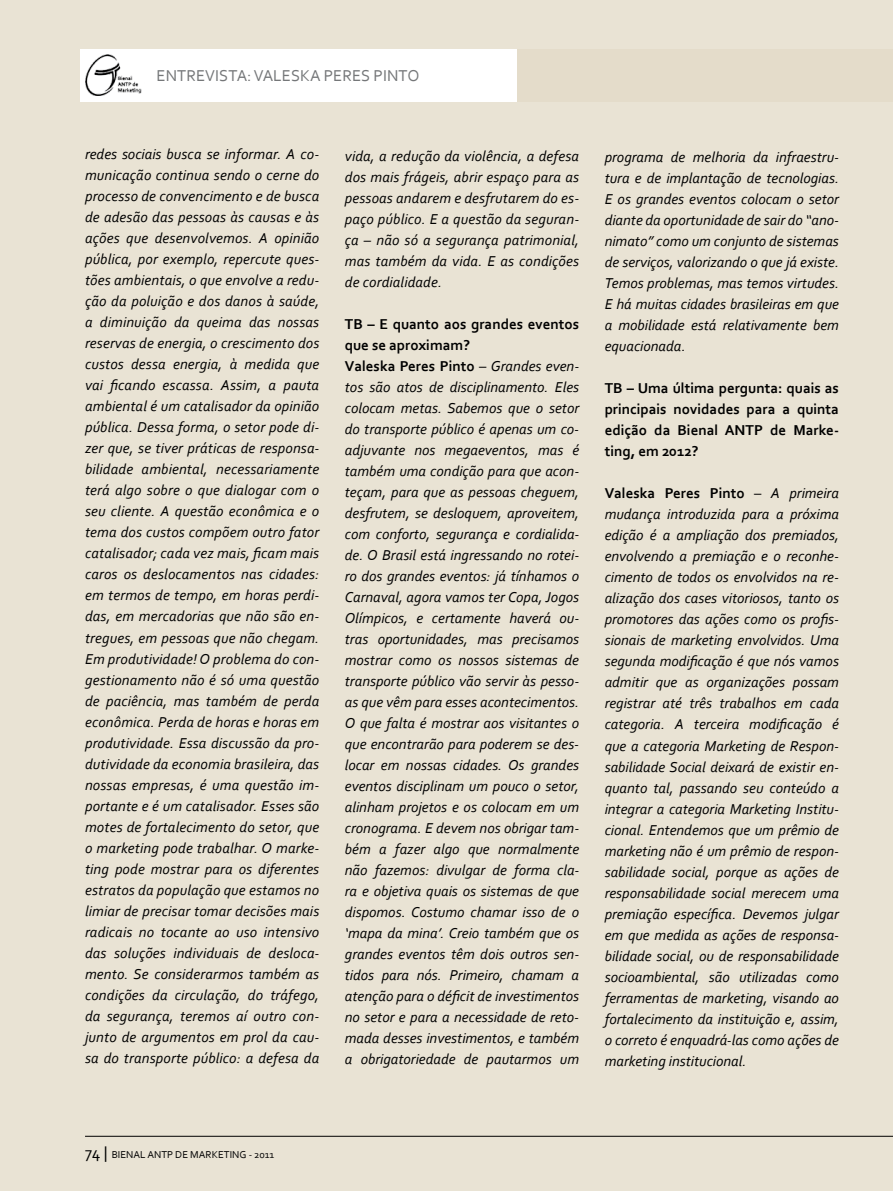
<style>
.page{position:relative;width:893px;height:1191px;background:#e9e3d4}
.page>*{position:absolute;margin:0;border:0;box-sizing:border-box;transform-origin:0 0}
.t1{font:16.5px "Corbel";color:#757779}
.t2{font:italic 15px/21px "Corbel";color:#000;text-align:justify}
.t3{font:700 15px/21px "Corbel";color:#000;text-align:justify}
.t4{font:10.5px "Corbel";color:#000}
.s1{font-weight:700;font-style:normal}
.s2{font-style:normal}
.s3{font-size:16.5px}
</style>
<div class="page">
<hr style="left:85px;top:1135px;width:808px;height:1px;background:#000">
<hr style="left:892px;top:0;width:1px;height:1191px;background:#e4dcca">
<div style="left:81px;top:49px;width:812px;height:53px;background:#fff"></div>
<img style="left:85px;top:54px;width:57px;height:42px">
<div style="left:518px;top:49px;width:375px;height:53px;background:#e4dcca"></div>
<p class="t1" style="left:157px;top:65px;width:264px">ENTREVISTA: VALESKA PERES PINTO</p>
<p class="t2" style="left:85px;top:143px;width:236px">redes sociais busca se informar. A co&shy;municação continua sendo o cerne do processo de convencimento e de busca de adesão das pessoas às causas e às ações que desenvolvemos. A opinião pública, por exemplo, repercute ques&shy;tões ambientais, o que envolve a redu&shy;ção da poluição e dos danos à saúde, a diminuição da queima das nossas reservas de energia, o crescimento dos custos dessa energia, à medida que vai ficando escassa. Assim, a pauta ambiental é um catalisador da opinião pública. Dessa forma, o setor pode di&shy;zer que, se tiver práticas de responsa&shy;bilidade ambiental, necessariamente terá algo sobre o que dialogar com o seu cliente. A questão econômica e o tema dos custos compõem outro fator catalisador; cada vez mais, ficam mais caros os deslocamentos nas cidades: em termos de tempo, em horas perdi&shy;das, em mercadorias que não são en&shy;tregues, em pessoas que não chegam.<br>Em produtividade! O problema do con&shy;gestionamento não é só uma questão de paciência, mas também de perda econômica. Perda de horas e horas em produtividade. Essa discussão da pro&shy;dutividade da economia brasileira, das nossas empresas, é uma questão im&shy;portante e é um catalisador. Esses são motes de fortalecimento do setor, que o marketing pode trabalhar. O marke&shy;ting pode mostrar para os diferentes estratos da população que estamos no limiar de precisar tomar decisões mais radicais no tocante ao uso intensivo das soluções individuais de desloca&shy;mento. Se considerarmos também as condições da circulação, do tráfego, da segurança, teremos aí outro con&shy;junto de argumentos em prol da cau&shy;sa do transporte público: a defesa da</p>
<p class="t2" style="left:345px;top:145px;width:236px">vida, a redução da violência, a defesa dos mais frágeis, abrir espaço para as pessoas andarem e desfrutarem do es&shy;paço público. E a questão da seguran&shy;ça – não só a segurança patrimonial, mas também da vida. E as condições de cordialidade.</p>
<p class="t2" style="left:345px;top:313px;width:236px;text-align:left"><span class="s1">TB – E quanto aos grandes eventos que se aproximam?<br>Valeska Peres Pinto</span> <span class="s2">–</span> Grandes even&shy;tos são atos de disciplinamento. Eles colocam metas. Sabemos que o setor do transporte público é apenas um co&shy;adjuvante nos megaeventos, mas é também uma condição para que acon&shy;teçam, para que as pessoas cheguem, desfrutem, se desloquem, aproveitem, com conforto, segurança e cordialida&shy;de. O Brasil está ingressando no rotei&shy;ro dos grandes eventos: já tínhamos o Carnaval, agora vamos ter Copa, Jogos Olímpicos, e certamente haverá ou&shy;tras oportunidades, mas precisamos mostrar como os nossos sistemas de transporte público vão servir às pesso&shy;as que vêm para esses acontecimentos.<br>O que falta é mostrar aos visitantes o que encontrarão para poderem se des&shy;locar em nossas cidades. Os grandes eventos disciplinam um pouco o setor, alinham projetos e os colocam em um cronograma. E devem nos obrigar tam&shy;bém a fazer algo que normalmente não fazemos: divulgar de forma cla&shy;ra e objetiva quais os sistemas de que dispomos. Costumo chamar isso de o ‘mapa da mina’. Creio também que os grandes eventos têm dois outros sen&shy;tidos para nós. Primeiro, chamam a atenção para o déficit de investimentos no setor e para a necessidade de reto&shy;mada desses investimentos, e também a obrigatoriedade de pautarmos um</p>
<p class="t2" style="left:605px;top:146px;width:236px">programa de melhoria da infraestru&shy;tura e de implantação de tecnologias.<br>E os grandes eventos colocam o setor diante da oportunidade de sair do “ano&shy;nimato” como um conjunto de sistemas de serviços, valorizando o que já existe.<br>Temos problemas, mas temos virtudes.<br>E há muitas cidades brasileiras em que a mobilidade está relativamente bem equacionada.</p>
<p class="t3" style="left:605px;top:377px;width:236px">TB – Uma última pergunta: quais as principais novidades para a quinta edição da Bienal ANTP de Marke&shy;ting, em 2012?</p>
<p class="t2" style="left:605px;top:482px;width:236px"><span class="s1">Valeska Peres Pinto</span> <span class="s2">–</span> A primeira mudança introduzida para a próxima edição é a ampliação dos premiados, envolvendo a premiação e o reconhe&shy;cimento de todos os envolvidos na re&shy;alização dos cases vitoriosos, tanto os promotores das ações como os profis&shy;sionais de marketing envolvidos. Uma segunda modificação é que nós vamos admitir que as organizações possam registrar até três trabalhos em cada categoria. A terceira modificação é que a categoria Marketing de Respon&shy;sabilidade Social deixará de existir en&shy;quanto tal, passando seu conteúdo a integrar a categoria Marketing Institu&shy;cional. Entendemos que um prêmio de marketing não é um prêmio de respon&shy;sabilidade social, porque as ações de responsabilidade social merecem uma premiação específica. Devemos julgar em que medida as ações de responsa&shy;bilidade social, ou de responsabilidade socioambiental, são utilizadas como ferramentas de marketing, visando ao fortalecimento da instituição e, assim, o correto é enquadrá-las como ações de marketing institucional.</p>
<p class="t4" style="left:85px;top:1147px;width:190px"><span class="s3">74 |</span> BIENAL ANTP DE MARKETING - 2011</p>
</div>
